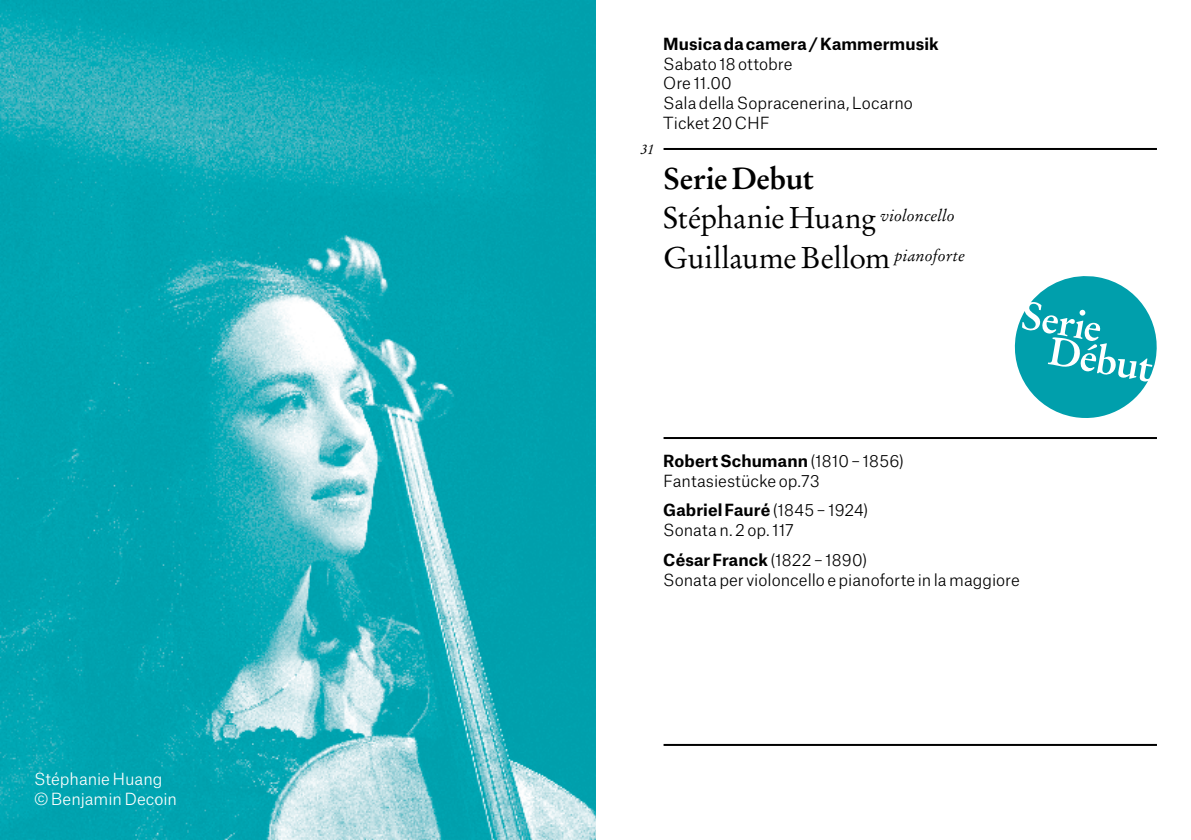
<style>
.page{position:relative;width:1191px;height:840px;background:#fff}
.page>*{position:absolute;margin:0;border:0;box-sizing:border-box;transform-origin:0 0}
.t1{font:30px/39.6px "Stempel Garamond LT Pro";letter-spacing:-.01em;color:#000}
.t2{font:300 16px/19.8px "Atlas Grotesk";color:#000}
.t3{font:300 16px/20px "Atlas Grotesk";letter-spacing:-.005em;color:#fff}
.t4{font:700 16px "Atlas Grotesk";letter-spacing:.005em;color:#000}
.t5{font:italic 14px "Stempel Garamond LT Pro";color:#000}
.s1{font-weight:700}
</style>
<div class="page">
<hr style="left:663px;top:148px;width:494px;height:2px;background:#000">
<hr style="left:663px;top:437px;width:494px;height:2px;background:#000">
<hr style="left:663px;top:743px;width:494px;height:2px;background:#000">
<img style="left:0;top:0;width:595px;height:839px">
<svg style="left:1014px;top:276px;width:143px;height:142px"></svg>
<p class="t3" style="left:34px;top:766px;width:145px">Stéphanie Huang © Benjamin Decoin</p>
<p class="t5" style="left:641px;top:140px;width:15px">31</p>
<p class="t4" style="left:663px;top:30px;width:277px">Musica da camera / Kammermusik</p>
<p class="t2" style="left:663px;top:52px;width:251px">Sabato 18 ottobre<br>Ore 11.00<br>Sala della Sopracenerina, Locarno<br>Ticket 20 CHF</p>
<h1 class="t1" style="left:663px;top:158px;width:303px"><span class="s1">Serie Debut<br></span>Stéphanie Huang <sup>violoncello<br></sup>Guillaume Bellom <sup>pianoforte</sup></h1>
<p class="t2" style="left:663px;top:449px;width:242px"><span class="s1">Robert Schumann</span> (1810 – 1856)<br>Fantasiestücke op.73</p>
<p class="t2" style="left:663px;top:498px;width:207px"><span class="s1">Gabriel Fauré</span> (1845 – 1924)<br>Sonata n. 2 op. 117</p>
<p class="t2" style="left:663px;top:548px;width:358px"><span class="s1">César Franck</span> (1822 – 1890)<br>Sonata per violoncello e pianoforte in la maggiore</p>
</div>
